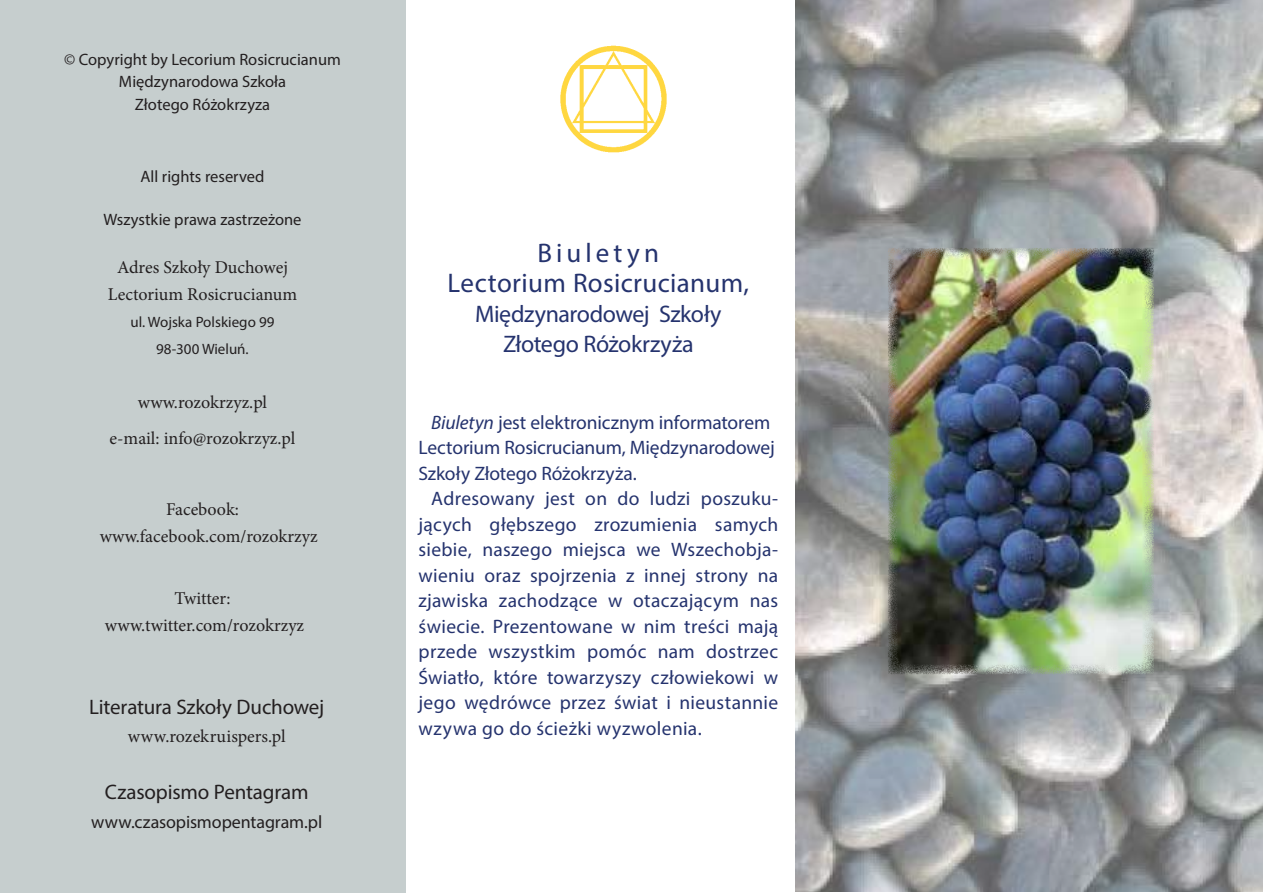
<style>
.page{position:relative;width:1263px;height:893px;background:#fff}
.page>*{position:absolute;margin:0;border:0;box-sizing:border-box;transform-origin:0 0}
.t1{font:27px/30px "Myriad Pro";letter-spacing:.015em;color:#25336e;text-align:center}
.t2{font:24px/30px "Myriad Pro";letter-spacing:-.015em;color:#25336e;text-align:center}
.t3{font:21px "Myriad Pro";letter-spacing:-.01em;color:#231f20}
.t4{font:19.5px/25.5px "Myriad Pro";letter-spacing:-.005em;color:#25336e}
.t5{font:18px/27px "Minion Pro";color:#231f20;text-align:center}
.t6{font:18px "Myriad Pro";letter-spacing:-.005em;color:#231f20}
.t7{font:16.5px/22.5px "Myriad Pro";color:#231f20;text-align:center}
.t8{font:15px/27px "Myriad Pro";color:#231f20;text-align:center}
.s1{font-style:italic}
</style>
<div class="page">
<div style="left:0;top:0;width:405px;height:892px;background:#c6cece"></div>
<img style="left:560px;top:45px;width:107px;height:108px">
<img style="left:796px;top:0;width:467px;height:891px">
<img style="left:878px;top:238px;width:286px;height:446px">
<p class="t7" style="left:64px;top:48px;width:278px">© Copyright by Lecorium Rosicrucianum<br>Międzynarodowa Szkoła<br>Złotego Różokrzyza</p>
<p class="t7" style="left:141px;top:165px;width:125px">All rights reserved</p>
<p class="t7" style="left:103px;top:208px;width:200px">Wszystkie prawa zastrzeżone</p>
<p class="t5" style="left:108px;top:254px;width:191px">Adres Szkoły Duchowej<br>Lectorium Rosicrucianum</p>
<p class="t8" style="left:131px;top:308px;width:145px">ul. Wojska Polskiego 99<br>98-300 Wieluń.</p>
<p class="t5" style="left:110px;top:385px;width:187px;line-height:35.5px">www.rozokrzyz.pl<br>e-mail: info@rozokrzyz.pl</p>
<p class="t5" style="left:100px;top:495px;width:219px;text-align:left;text-indent:66px">Facebook: www.facebook.com/rozokrzyz</p>
<p class="t5" style="left:105px;top:585px;width:201px">Twitter: www.twitter.com/rozokrzyz</p>
<p class="t3" style="left:89px;top:694px;width:237px">Literatura Szkoły Duchowej</p>
<p class="t5" style="left:128px;top:723px;width:159px">www.rozekruispers.pl</p>
<p class="t3" style="left:105px;top:779px;width:205px">Czasopismo Pentagram</p>
<p class="t6" style="left:91px;top:811px;width:233px">www.czasopismopentagram.pl</p>
<h1 class="t1" style="left:448px;top:238px;width:303px">Biuletyn<br>Lectorium Rosicrucianum,</h1>
<p class="t2" style="left:475px;top:299px;width:248px">Międzynarodowej Szkoły<br>Złotego Różokrzyża</p>
<p class="t4" style="left:419px;top:409px;width:358px;text-indent:13px"><span class="s1">Biuletyn</span> jest elektronicznym informatorem<br>Lectorium Rosicrucianum, Międzynarodowej<br>Szkoły Złotego Różokrzyża.</p>
<p class="t4" style="left:418px;top:486px;width:361px;text-align:justify;text-indent:13px">Adresowany jest on do ludzi poszuku&shy;jących głębszego zrozumienia samych siebie, naszego miejsca we Wszechobja&shy;wieniu oraz spojrzenia z innej strony na zjawiska zachodzące w otaczającym nas świecie. Prezentowane w nim treści mają przede wszystkim pomóc nam dostrzec Światło, które towarzyszy człowiekowi w jego wędrówce przez świat i nieustannie wzywa go do ścieżki wyzwolenia.</p>
</div>
